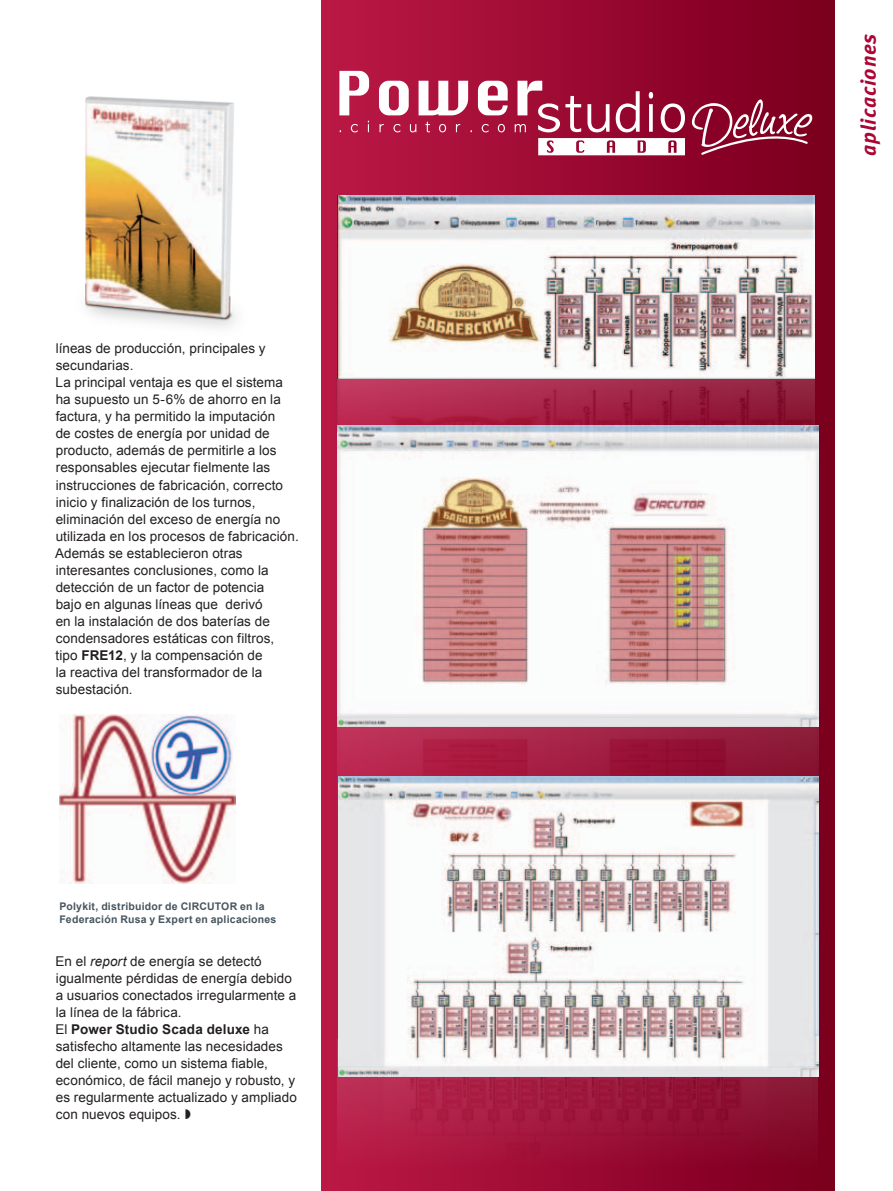
<style>
.page{position:relative;width:893px;height:1191px;background:#fff}
.page>*{position:absolute;margin:0;border:0;box-sizing:border-box;transform-origin:0 0}
.t1{font:italic 700 21px "Meta Pro";letter-spacing:.035em;color:#ab0534}
.t2{font:13.5px/17px "Arial";letter-spacing:.005em;color:#231f20}
.t3{font:700 10.5px/13.5px "Arial";letter-spacing:.02em;color:#465560}
.s1{font-weight:700}
.s2{font-style:italic}
</style>
<div class="page">
<div style="left:322px;top:0;width:512px;height:1191px;background:linear-gradient(to right,#bc1946,#7a001e)"></div>
<img style="left:60px;top:714px;width:176px;height:169px">
<img style="left:338px;top:726px;width:480px;height:269px">
<img style="left:338px;top:426px;width:480px;height:300px">
<img style="left:337px;top:196px;width:478px;height:364px">
<img style="left:338px;top:1039px;width:479px;height:152px">
<img style="left:339px;top:776px;width:479px;height:300px">
<svg style="left:587px;top:104px;width:22px;height:28px"></svg>
<svg style="left:616px;top:91px;width:24px;height:41px"></svg>
<svg style="left:649px;top:92px;width:4px;height:40px"></svg>
<svg style="left:661px;top:103px;width:24px;height:29px"></svg>
<svg style="left:339px;top:71px;width:30px;height:44px"></svg>
<svg style="left:379px;top:81px;width:30px;height:34px"></svg>
<svg style="left:419px;top:81px;width:49px;height:34px"></svg>
<svg style="left:478px;top:81px;width:30px;height:34px"></svg>
<svg style="left:351px;top:124px;width:7px;height:8px"></svg>
<svg style="left:379px;top:124px;width:5px;height:8px"></svg>
<svg style="left:393px;top:124px;width:7px;height:8px"></svg>
<svg style="left:410px;top:124px;width:6px;height:8px"></svg>
<svg style="left:425px;top:122px;width:5px;height:10px"></svg>
<svg style="left:439px;top:124px;width:7px;height:8px"></svg>
<svg style="left:456px;top:124px;width:4px;height:8px"></svg>
<svg style="left:482px;top:124px;width:7px;height:8px"></svg>
<svg style="left:498px;top:124px;width:7px;height:8px"></svg>
<svg style="left:515px;top:81px;width:66px;height:51px"></svg>
<svg style="left:538px;top:138px;width:147px;height:17px"></svg>
<svg style="left:692px;top:99px;width:120px;height:56px;background:#9c324d"></svg>
<img style="left:85px;top:96px;width:151px;height:232px">
<svg style="left:829px;top:1143px;width:5px;height:9px"></svg>
<p class="t2" style="left:55px;top:340px;width:245px">líneas de producción, principales y secundarias.<br>La principal ventaja es que el sistema ha supuesto un 5-6% de ahorro en la factura, y ha permitido la imputación<br>de costes de energía por unidad de producto, además de permitirle a los responsables ejecutar fielmente las instrucciones de fabricación, correcto inicio y finalización de los turnos, eliminación del exceso de energía no utilizada en los procesos de fabricación.<br>Además se establecieron otras interesantes conclusiones, como la detección de un factor de potencia<br>bajo en algunas líneas que derivó<br>en la instalación de dos baterías de condensadores estáticas con filtros, tipo <span class="s1">FRE12</span>, y la compensación de<br>la reactiva del transformador de la subestación.</p>
<p class="t3" style="left:60px;top:899px;width:218px">Polykit, distribuidor de CIRCUTOR en la<br>Federación Rusa y Expert en aplicaciones</p>
<p class="t2" style="left:56px;top:952px;width:243px">En el <span class="s2">report</span> de energía se detectó igualmente pérdidas de energía debido a usuarios conectados irregularmente a la línea de la fábrica.<br>El <span class="s1">Power Studio Scada deluxe</span> ha satisfecho altamente las necesidades del cliente, como un sistema fiable, económico, de fácil manejo y robusto, y es regularmente actualizado y ampliado con nuevos equipos.</p>
<h1 class="t1" style="left:852px;top:156px;width:124px;rotate:-90deg">aplicaciones</h1>
</div>
